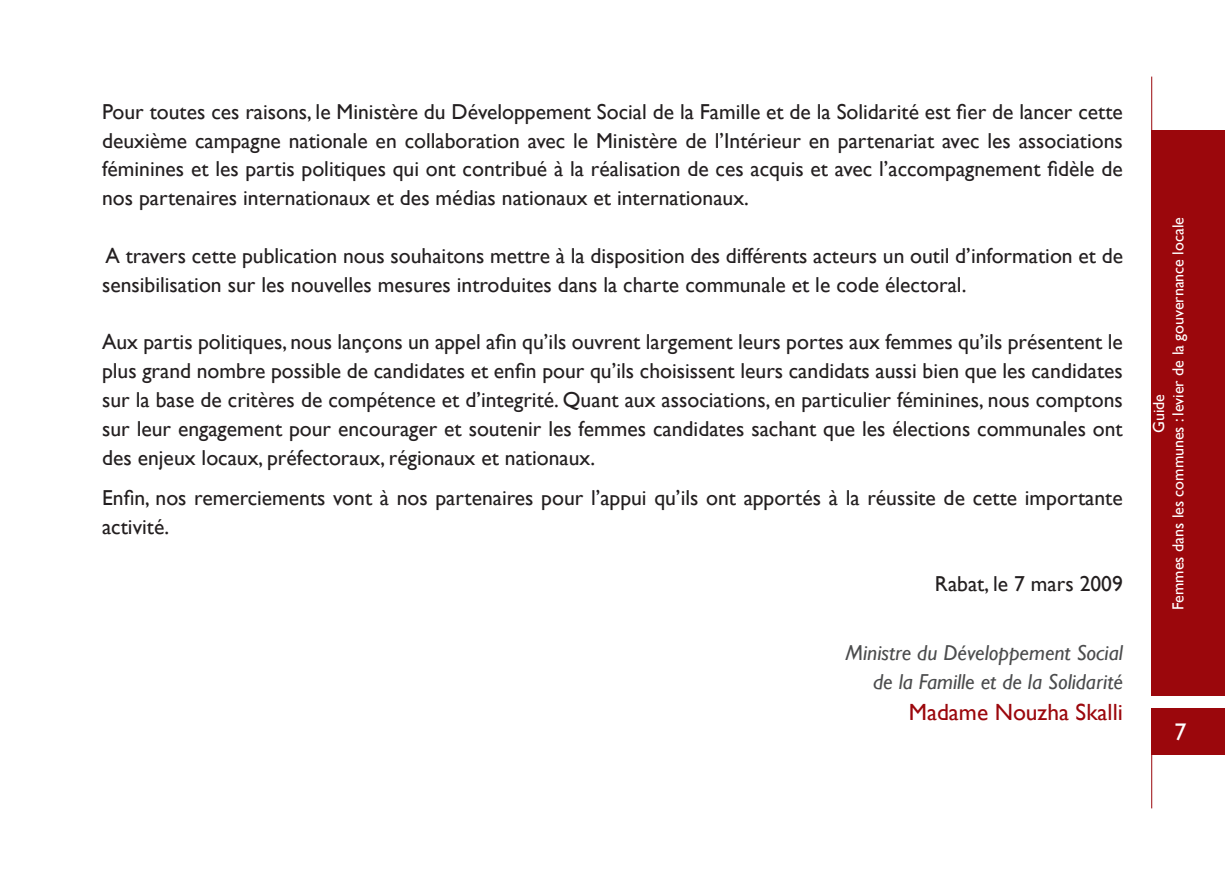
<style>
.page{position:relative;width:1225px;height:885px;background:#fff}
.page>*{position:absolute;margin:0;border:0;box-sizing:border-box;transform-origin:0 0}
.t1{font:23.4px "Gill Sans";color:#9b070c}
.t2{font:21.6px/28.8px "Gill Sans";color:#231f20;text-align:justify}
.t3{font:italic 21.6px/28.8px "Gill Sans";color:#4b4c4d;text-align:right}
.t4{font:16px/19.2px "Gill Sans";color:#fff;text-align:center}
</style>
<div class="page">
<div style="left:1151px;top:130px;width:74px;height:624px;background:#9b070c"></div>
<hr style="left:1151px;top:77px;width:1px;height:731px;background:#9b070c">
<div style="left:1150px;top:696px;width:75px;height:11px;background:#fff"></div>
<p class="t2" style="left:102px;top:97px;width:1022px">Pour toutes ces raisons, le Ministère du développement social de la famille et de la solidarité est fier de lancer cette deuxième campagne nationale en collaboration avec le Ministère de l’Intérieur en partenariat avec les associations féminines et les partis politiques qui ont contribué à la réalisation de ces acquis et avec l’accompagnement fidèle de nos partenaires internationaux et des médias nationaux et internationaux.</p>
<p class="t2" style="left:102px;top:241px;width:1022px">A travers cette publication nous souhaitons mettre à la disposition des différents acteurs un outil d’information et de sensibilisation sur les nouvelles mesures introduites dans la charte communale et le code électoral.</p>
<p class="t2" style="left:102px;top:327px;width:1022px">Aux partis politiques, nous lançons un appel afin qu’ils ouvrent largement leurs portes aux femmes qu’ils présentent le plus grand nombre possible de candidates et enfin pour qu’ils choisissent leurs candidats aussi bien que les candidates sur la base de critères de compétence et d’integrité. Quant aux associations, en particulier féminines, nous comptons sur leur engagement pour encourager et soutenir les femmes candidates sachant que les élections communales ont des enjeux locaux, préfectoraux, régionaux et nationaux.</p>
<p class="t2" style="left:102px;top:483px;width:1022px">Enfin, nos remerciements vont à nos partenaires pour l’appui qu’ils ont apportés à la réussite de cette importante activité.</p>
<p class="t2" style="left:935px;top:569px;width:189px">Rabat, le 7 mars 2009</p>
<p class="t3" style="left:845px;top:638px;width:279px">Ministre du Développement Social de la Famille et de la Solidarité</p>
<p class="t1" style="left:908px;top:698px;width:216px">Madame Nouzha Skalli</p>
<p class="t4" style="left:1149px;top:610px;width:394px;rotate:-90deg">Guide<br>Femmes dans les communes : levier de la gouvernance locale</p>
</div>
